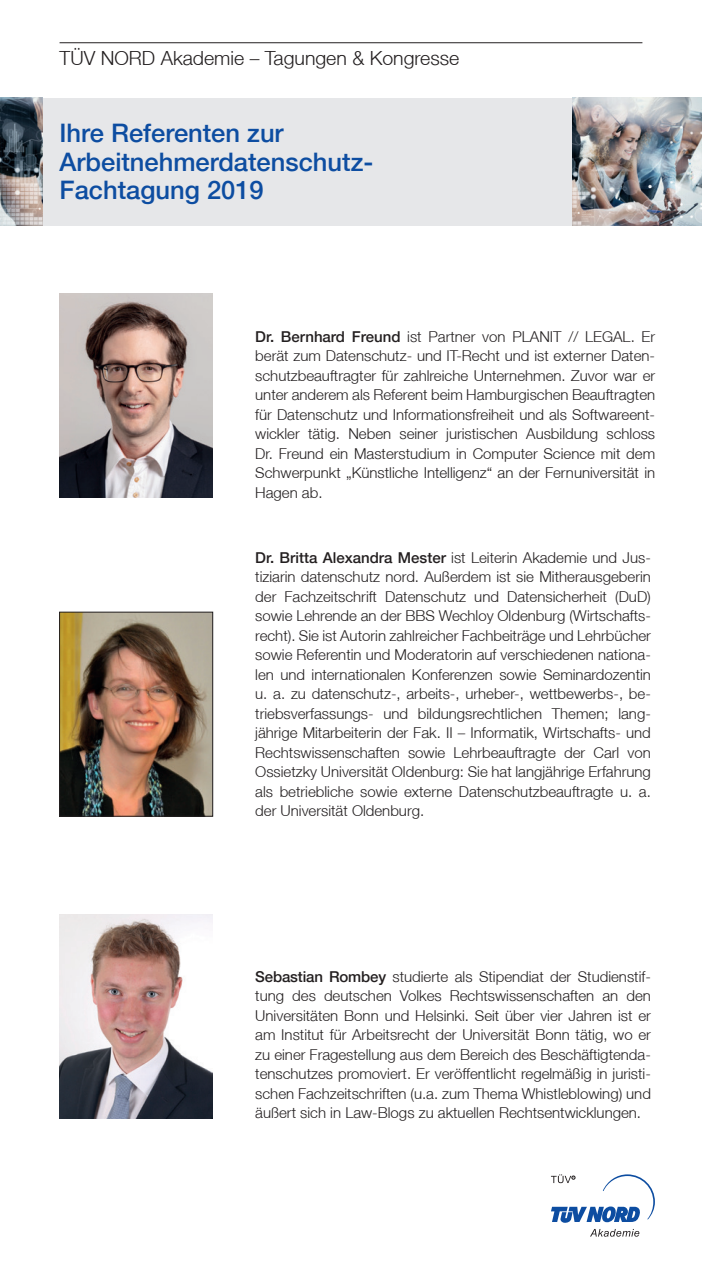
<style>
.page{position:relative;width:702px;height:1263px;background:#fff}
.page>*{position:absolute;margin:0;border:0;box-sizing:border-box;transform-origin:0 0}
.t1{font:500 25.5px/28.5px "Helvetica Neue LT";color:#0d4da1}
.t2{font:300 19.5px "Helvetica Neue LT";color:#231f20}
.t3{font:300 15px/19.5px "Helvetica Neue LT";color:#231f20;text-align:justify}
.s1{font-weight:500}
</style>
<div class="page">
<hr style="left:60px;top:42px;width:582px;height:1px;background:#231f20">
<img style="left:60px;top:293px;width:153px;height:204px">
<img style="left:60px;top:914px;width:153px;height:204px">
<svg style="left:590px;top:1229px;width:49px;height:8px"></svg>
<svg style="left:551px;top:1174px;width:104px;height:49px"></svg>
<img style="left:61px;top:614px;width:150px;height:200px">
<div style="left:59px;top:612px;width:154px;height:204px;border:1px solid #231f20"></div>
<div style="left:43px;top:98px;width:529px;height:127px;background:#e6e7e9"></div>
<img style="left:572px;top:98px;width:130px;height:127px">
<img style="left:0;top:98px;width:43px;height:127px">
<h2 class="t2" style="left:60px;top:46px;width:401px">TÜV NORD Akademie – Tagungen &amp; Kongresse</h2>
<h1 class="t1" style="left:60px;top:119px;width:315px">Ihre Referenten zur<br>Arbeitnehmerdatenschutz-<br>Fachtagung 2019</h1>
<p class="t3" style="left:255px;top:326px;width:401px"><span class="s1">Dr. Bernhard Freund</span> ist Partner von PLANIT // LEGAL. Er berät zum Datenschutz- und IT-Recht und ist externer Daten&shy;schutzbeauftragter für zahlreiche Unternehmen. Zuvor war er unter anderem als Referent beim Hamburgischen Beauftragten für Datenschutz und Informationsfreiheit und als Softwareent&shy;wickler tätig. Neben seiner juristischen Ausbildung schloss Dr. Freund ein Masterstudium in Computer Science mit dem Schwerpunkt „Künstliche Intelligenz“ an der Fernuniversität in Hagen ab.</p>
<p class="t3" style="left:255px;top:547px;width:397px"><span class="s1">Dr. Britta Alexandra Mester</span> ist Leiterin Akademie und Jus&shy;tiziarin datenschutz nord. Außerdem ist sie Mitherausgeberin der Fachzeitschrift Datenschutz und Datensicherheit (DuD) sowie Lehrende an der BBS Wechloy Oldenburg (Wirtschafts&shy;recht). Sie ist Autorin zahlreicher Fachbeiträge und Lehrbücher sowie Referentin und Moderatorin auf verschiedenen nationa&shy;len und internationalen Konferenzen sowie Seminardozentin u. a. zu datenschutz-, arbeits-, urheber-, wettbewerbs-, be&shy;triebsverfassungs- und bildungsrechtlichen Themen; lang&shy;jährige Mitarbeiterin der Fak. II – Informatik, Wirtschafts- und Rechtswissenschaften sowie Lehrbeauftragte der Carl von Ossietzky Universität Oldenburg: Sie hat langjährige Erfahrung als betriebliche sowie externe Datenschutzbeauftragte u. a. der Universität Oldenburg.</p>
<p class="t3" style="left:255px;top:966px;width:397px"><span class="s1">Sebastian Rombey</span> studierte als Stipendiat der Studienstif&shy;tung des deutschen Volkes Rechtswissenschaften an den Universitäten Bonn und Helsinki. Seit über vier Jahren ist er am Institut für Arbeitsrecht der Universität Bonn tätig, wo er zu einer Fragestellung aus dem Bereich des Beschäftigtenda&shy;tenschutzes promoviert. Er veröffentlicht regelmäßig in juristi&shy;schen Fachzeitschriften (u.a. zum Thema Whistleblowing) und äußert sich in Law-Blogs zu aktuellen Rechtsentwicklungen.</p>
</div>
